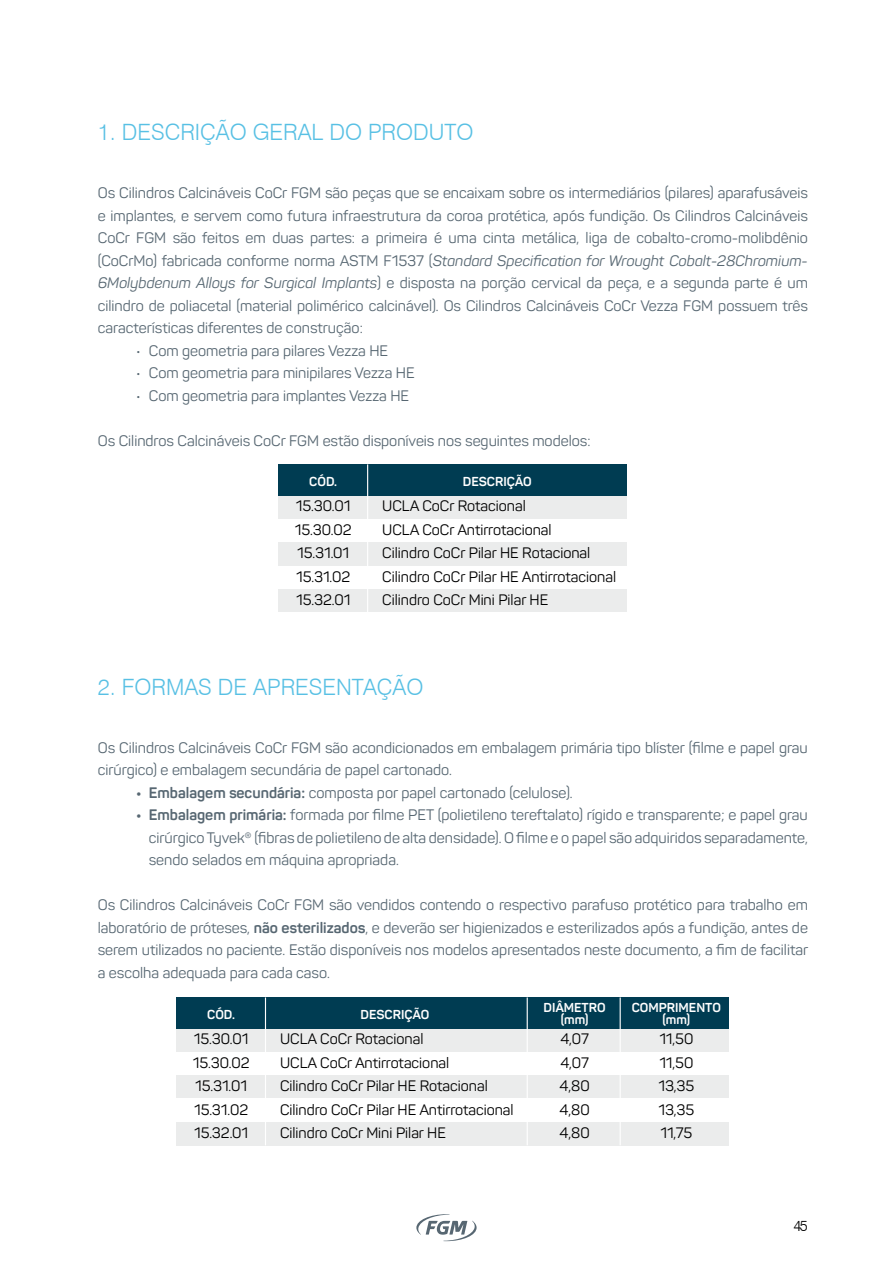
<style>
.page{position:relative;width:893px;height:1263px;background:#fff}
.page>*{position:absolute;margin:0;border:0;box-sizing:border-box;transform-origin:0 0}
.t1{font:300 22.5px "Swiss 721 BT";color:#58c0e4}
.t2{font:15px/22.5px "Panton";color:#576772;text-align:justify}
.t3{font:15px/23.4px "Panton";color:#000}
.t4{font:300 15px "Swiss 721 BT";color:#000}
.t5{font:14.85px/23.4px "Panton";color:#000}
.t6{font:700 12.75px/12.8px "Panton";color:#fff;text-align:center}
.s1{font-style:italic}
.s2{font-weight:700}
</style>
<div class="page">
<svg style="left:416px;top:1214px;width:61px;height:27px"></svg>
<div style="left:279px;top:464px;width:348px;height:33px;background:#003c52"></div>
<div style="left:279px;top:496px;width:348px;height:23px;background:#ebecec"></div>
<div style="left:279px;top:543px;width:348px;height:23px;background:#ebecec"></div>
<div style="left:279px;top:589px;width:348px;height:23px;background:#ebecec"></div>
<hr style="left:367px;top:464px;width:1px;height:148px;background:#fff">
<div style="left:177px;top:997px;width:552px;height:33px;background:#003c52"></div>
<div style="left:177px;top:1029px;width:552px;height:23px;background:#ebecec"></div>
<div style="left:177px;top:1076px;width:552px;height:23px;background:#ebecec"></div>
<div style="left:177px;top:1122px;width:552px;height:23px;background:#ebecec"></div>
<hr style="left:265px;top:997px;width:1px;height:148px;background:#fff">
<hr style="left:527px;top:997px;width:1px;height:148px;background:#fff">
<hr style="left:620px;top:997px;width:1px;height:148px;background:#fff">
<h1 class="t1" style="left:98px;top:119px;width:377px">1. DESCRIÇÃO GERAL DO PRODUTO</h1>
<p class="t2" style="left:98px;top:182px;width:712px">Os Cilindros Calcináveis CoCr FGM são peças que se encaixam sobre os intermediários (pilares) aparafusáveis e implantes, e servem como futura infraestrutura da coroa protética, após fundição. Os Cilindros Calcináveis CoCr FGM são feitos em duas partes: a primeira é uma cinta metálica, liga de cobalto-cromo-molibdênio (CoCrMo) fabricada conforme norma ASTM F1537 (<span class="s1">Standard Specification for Wrought Cobalt-28Chromium-6Molybdenum Alloys for Surgical Implants</span>) e disposta na porção cervical da peça, e a segunda parte é um cilindro de poliacetal (material polimérico calcinável). Os Cilindros Calcináveis CoCr Vezza FGM possuem três características diferentes de construção:</p>
<p class="t2" style="left:136px;top:339px;width:254px">• Com geometria para pilares Vezza HE</p>
<p class="t2" style="left:136px;top:362px;width:280px">• Com geometria para minipilares Vezza HE</p>
<p class="t2" style="left:136px;top:384px;width:275px">• Com geometria para implantes Vezza HE</p>
<p class="t2" style="left:98px;top:429px;width:494px">Os Cilindros Calcináveis CoCr FGM estão disponíveis nos seguintes modelos:</p>
<p class="t6" style="left:309px;top:475px;width:29px">CÓD.</p>
<p class="t6" style="left:463px;top:475px;width:70px">DESCRIÇÃO</p>
<p class="t3" style="left:295px;top:494px;width:58px">15.30.01<br>15.30.02<br>15.31.01<br>15.31.02<br>15.32.01</p>
<p class="t3" style="left:382px;top:494px;width:235px">UCLA CoCr Rotacional<br>UCLA CoCr Antirrotacional<br>Cilindro CoCr Pilar HE Rotacional<br>Cilindro CoCr Pilar HE Antirrotacional<br>Cilindro CoCr Mini Pilar HE</p>
<h1 class="t1" style="left:98px;top:673px;width:327px">2. FORMAS DE APRESENTAÇÃO</h1>
<p class="t2" style="left:98px;top:736px;width:712px">Os Cilindros Calcináveis CoCr FGM são acondicionados em embalagem primária tipo blíster (filme e papel grau cirúrgico) e embalagem secundária de papel cartonado.</p>
<p class="t2" style="left:136px;top:781px;width:438px"><span class="s2">• Embalagem secundária:</span> composta por papel cartonado (celulose).</p>
<p class="t2" style="left:149px;top:804px;width:661px;text-indent:-13px"><span class="s2">• Embalagem primária:</span> formada por filme PET (polietileno tereftalato) rígido e transparente; e papel grau cirúrgico Tyvek® (fibras de polietileno de alta densidade). O filme e o papel são adquiridos separadamente, sendo selados em máquina apropriada.</p>
<p class="t2" style="left:98px;top:894px;width:712px">Os Cilindros Calcináveis CoCr FGM são vendidos contendo o respectivo parafuso protético para trabalho em laboratório de próteses, <span class="s2">não esterilizados</span>, e deverão ser higienizados e esterilizados após a fundição, antes de serem utilizados no paciente. Estão disponíveis nos modelos apresentados neste documento, a fim de facilitar a escolha adequada para cada caso.</p>
<p class="t6" style="left:207px;top:1008px;width:29px">CÓD.</p>
<p class="t6" style="left:361px;top:1008px;width:70px">DESCRIÇÃO</p>
<p class="t6" style="left:544px;top:1001px;width:64px">DIÂMETRO (mm)</p>
<p class="t6" style="left:632px;top:1001px;width:91px">COMPRIMENTO (mm)</p>
<p class="t5" style="left:193px;top:1027px;width:58px">15.30.01<br>15.30.02<br>15.31.01<br>15.31.02<br>15.32.01</p>
<p class="t5" style="left:560px;top:1027px;width:32px;text-align:justify">4,07<br>4,07<br>4,80<br>4,80<br>4,80</p>
<p class="t5" style="left:658px;top:1027px;width:37px;text-align:justify">11,50<br>11,50<br>13,35<br>13,35<br>11,75</p>
<p class="t5" style="left:280px;top:1027px;width:235px">UCLA CoCr Rotacional<br>UCLA CoCr Antirrotacional<br>Cilindro CoCr Pilar HE Rotacional<br>Cilindro CoCr Pilar HE Antirrotacional<br>Cilindro CoCr Mini Pilar HE</p>
<p class="t4" style="left:794px;top:1216px;width:16px">45</p>
</div>
